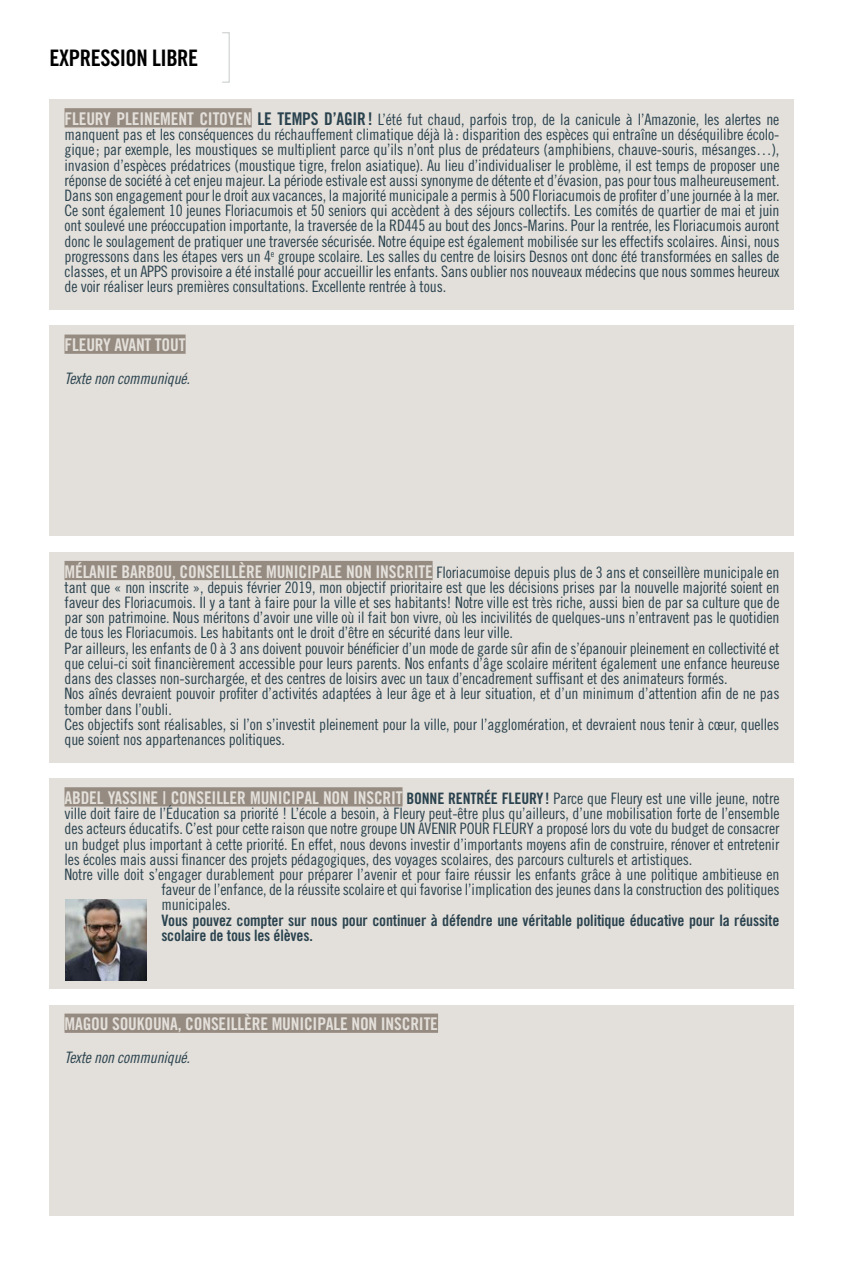
<style>
.page{position:relative;width:844px;height:1265px;background:#fff}
.page>*{position:absolute;margin:0;border:0;box-sizing:border-box;transform-origin:0 0}
.t1{font:22.75px "Trade Gothic LT Std Bd Cn 20";letter-spacing:-.02em;color:#000}
.t2{font:17.5px "Trade Gothic LT Std Bd Cn 20";letter-spacing:-.01em;color:#e3dfda}
.t3{font:15.75px/15.2px "Trade Gothic LT Std Cn 18";letter-spacing:-.01em;color:#29424e;text-align:justify}
.t4{font:15.75px/15.2px "Trade Gothic LT Std Bd Cn 20";letter-spacing:-.01em;color:#29424e}
.t5{font:15.75px "Trade Gothic LT Std Cn 18 Obl";letter-spacing:-.01em;color:#29424e}
.s1{font-family:"Trade Gothic LT Std Bd Cn 20";font-size:17.5px;color:#e3dfda}
.s2{font-family:"Trade Gothic LT Std Bd Cn 20";font-size:17.5px}
.s3{font-family:"Trade Gothic LT Std Bd Cn 20"}
</style>
<div class="page">
<div style="left:221px;top:32px;width:9px;height:51px;border:1px solid #d1d3d4"></div>
<div style="left:50px;top:99px;width:744px;height:211px;background:#e3dfda"></div>
<div style="left:50px;top:326px;width:744px;height:210px;background:#e3dfda"></div>
<div style="left:50px;top:552px;width:744px;height:211px;background:#e3dfda"></div>
<div style="left:50px;top:778px;width:744px;height:211px;background:#e3dfda"></div>
<div style="left:50px;top:1005px;width:744px;height:210px;background:#e3dfda"></div>
<div style="left:64px;top:108px;width:187px;height:19px;background:#968b81"></div>
<div style="left:64px;top:335px;width:121px;height:19px;background:#968b81"></div>
<div style="left:64px;top:561px;width:368px;height:19px;background:#968b81"></div>
<div style="left:64px;top:787px;width:338px;height:19px;background:#968b81"></div>
<div style="left:64px;top:1014px;width:374px;height:19px;background:#968b81"></div>
<img style="left:66px;top:900px;width:80px;height:80px">
<h1 class="t1" style="left:50px;top:44px;width:41px">EXPRESS</h1>
<h1 class="t1" style="left:120px;top:44px;width:58px">ION LIBRE</h1>
<p class="t3" style="left:64px;top:111px;width:716px"><span class="s1">FLEURY PLEINEMENT CITOYEN</span> <span class="s2">Le temps d’agir!</span> L’été fut chaud, parfois trop, de la canicule à l’Amazonie, les alertes ne manquent pas et les conséquences du réchauffement climatique déjà là: disparition des espèces qui entraîne un déséquilibre écolo&shy;gique; par exemple, les moustiques se multiplient parce qu’ils n’ont plus de prédateurs (amphibiens, chauve-souris, mésanges…), invasion d’espèces prédatrices (moustique tigre, frelon asiatique). Au lieu d’individualiser le problème, il est temps de proposer une réponse de société à cet enjeu majeur. La période estivale est aussi synonyme de détente et d’évasion, pas pour tous malheureusement.<br>Dans son engagement pour le droit aux vacances, la majorité municipale a permis à 500 Floriacumois de profiter d’une journée à la mer.<br>Ce sont également 10 jeunes Floriacumois et 50 seniors qui accèdent à des séjours collectifs. Les comités de quartier de mai et juin ont soulevé une préoccupation importante, la traversée de la RD445 au bout des Joncs-Marins. Pour la rentrée, les Floriacumois auront donc le soulagement de pratiquer une traversée sécurisée. Notre équipe est également mobilisée sur les effectifs scolaires. Ainsi, nous progressons dans les étapes vers un 4<sup>e</sup> groupe scolaire. Les salles du centre de loisirs Desnos ont donc été transformées en salles de classes, et un APPS provisoire a été installé pour accueillir les enfants. Sans oublier nos nouveaux médecins que nous sommes heureux de voir réaliser leurs premières consultations. Excellente rentrée à tous.</p>
<p class="t2" style="left:64px;top:334px;width:99px">FLEURY AVANT TOUT</p>
<p class="t5" style="left:64px;top:369px;width:127px">Texte non communiqué.</p>
<p class="t3" style="left:64px;top:564px;width:716px;text-align:left;text-indent:156px"><span class="s1">ILLÈRE MUNICIPALE NON INSCRITE</span> Floriacumoise depuis plus de 3 ans et conseillère municipale en tant que « non inscrite », depuis février 2019, mon objectif prioritaire est que les décisions prises par la nouvelle majorité soient en faveur des Floriacumois. Il y a tant à faire pour la ville et ses habitants! Notre ville est très riche, aussi bien de par sa culture que de par son patrimoine. Nous méritons d’avoir une ville où il fait bon vivre, où les incivilités de quelques-uns n’entravent pas le quotidien de tous les Floriacumois. Les habitants ont le droit d’être en sécurité dans leur ville.<br>Par ailleurs, les enfants de 0 à 3 ans doivent pouvoir bénéficier d’un mode de garde sûr afin de s’épanouir pleinement en collectivité et que celui-ci soit financièrement accessible pour leurs parents. Nos enfants d’âge scolaire méritent également une enfance heureuse dans des classes non-surchargée, et des centres de loisirs avec un taux d’encadrement suffisant et des animateurs formés.<br>Nos aînés devraient pouvoir profiter d’activités adaptées à leur âge et à leur situation, et d’un minimum d’attention afin de ne pas tomber dans l’oubli.<br>Ces objectifs sont réalisables, si l’on s’investit pleinement pour la ville, pour l’agglomération, et devraient nous tenir à cœur, quelles que soient nos appartenances politiques.</p>
<p class="t2" style="left:64px;top:561px;width:83px">MÉLANIE BARBOU</p>
<p class="t2" style="left:172px;top:561px;width:25px">, CONSE</p>
<p class="t2" style="left:64px;top:787px;width:124px">ABDEL YASSINE | CONSE</p>
<p class="t2" style="left:211px;top:787px;width:121px">ILLER MUNICIPAL NON</p>
<p class="t3" style="left:353px;top:790px;width:427px"><span class="s1">INSCRIT</span> <span class="s3">Bonne rentrée Fleury !</span> Parce que Fleury est une ville jeune, notre</p>
<p class="t3" style="left:64px;top:806px;width:716px">ville doit faire de l’Éducation sa priorité ! L’école a besoin, à Fleury peut-être plus qu’ailleurs, d’une mobilisation forte de l’ensemble</p>
<p class="t3" style="left:64px;top:821px;width:716px">des acteurs éducatifs. C’est pour cette raison que notre groupe UN AVENIR POUR FLEURY a proposé lors du vote du budget de consacrer</p>
<p class="t3" style="left:64px;top:836px;width:716px">un budget plus important à cette priorité. En effet, nous devons investir d’importants moyens afin de construire, rénover et entretenir</p>
<p class="t3" style="left:64px;top:851px;width:629px">les écoles mais aussi financer des projets pédagogiques, des voyages scolaires, des parcours culturels et artistiques.</p>
<p class="t3" style="left:64px;top:867px;width:716px">Notre ville doit s’engager durablement pour préparer l’avenir et pour faire réussir les enfants grâce à une politique ambitieuse en</p>
<p class="t3" style="left:161px;top:882px;width:619px">faveur de l’enfance, de la réussite scolaire et qui favorise l’implication des jeunes dans la construction des politiques</p>
<p class="t3" style="left:161px;top:897px;width:71px">municipales.</p>
<p class="t4" style="left:161px;top:912px;width:619px">Vous pouvez compter sur nous pour continuer à défendre une véritable politique éducative pour la réussite scolaire de tous les élèves.</p>
<p class="t2" style="left:64px;top:1013px;width:57px">MAGOU SOUKOUN</p>
<p class="t2" style="left:170px;top:1013px;width:33px">A, CONSE</p>
<p class="t2" style="left:226px;top:1013px;width:206px">ILLÈRE MUNICIPALE NON INSCRITE</p>
<p class="t5" style="left:64px;top:1048px;width:127px">Texte non communiqué.</p>
</div>
